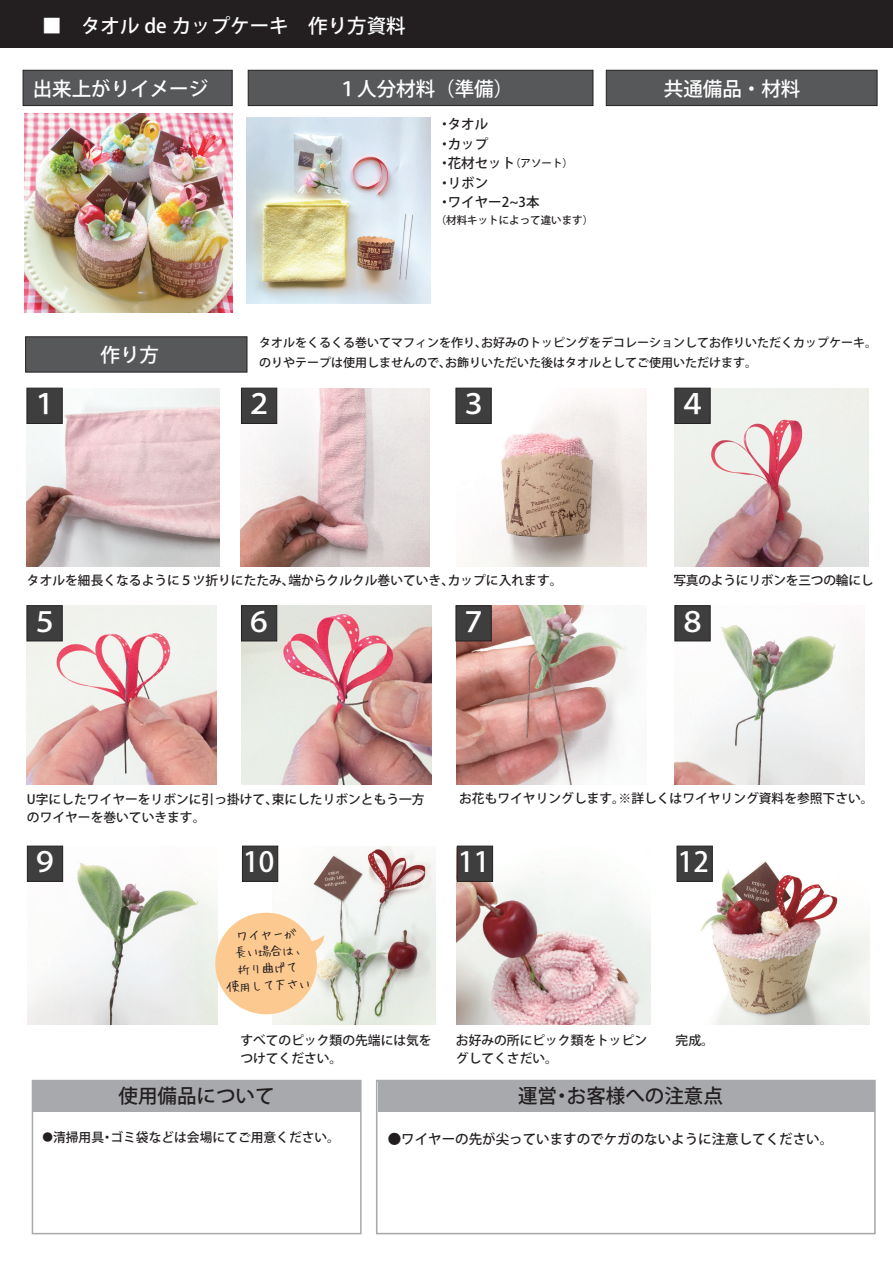
<style>
.page{position:relative;width:893px;height:1263px;background:#fff}
.page>*{position:absolute;margin:0;border:0;box-sizing:border-box;transform-origin:0 0}
.t1{font:500 27.6px "Koz Go Pr 6 N";color:#fff}
.t2{font:500 19.5px "Koz Go Pr 6 N";color:#fff}
.t3{font:500 19.5px "Koz Go Pr 6 N";color:#231f20}
.t4{font:500 13.5px/19.5px "Koz Go Pr 6 N";color:#231f20}
.t5{font:13.35px/16.8px "Hui Font";color:#231f20;text-align:center}
.t6{font:500 12.75px/18px "Koz Go Pr 6 N";color:#231f20}
.t7{font:500 12.75px "Koz Go Pr 6 N";letter-spacing:-.02em;color:#231f20}
.t8{font:500 12px/19.5px "Koz Go Pr 6 N";color:#231f20}
.t9{font:500 10.5px "Koz Go Pr 6 N";color:#231f20}
.s1{font-size:10.5px}
</style>
<div class="page">
<img style="left:27px;top:606px;width:189px;height:178px">
<img style="left:675px;top:606px;width:189px;height:178px">
<img style="left:456px;top:606px;width:176px;height:178px">
<img style="left:242px;top:606px;width:190px;height:178px">
<img style="left:675px;top:388px;width:193px;height:179px">
<img style="left:240px;top:388px;width:190px;height:179px">
<img style="left:461px;top:388px;width:185px;height:179px">
<img style="left:26px;top:388px;width:194px;height:179px">
<div style="left:0;top:0;width:893px;height:47px;background:#231f20"></div>
<div style="left:23px;top:70px;width:209px;height:36px;background:#57585a;border:1px solid #231f20"></div>
<div style="left:248px;top:70px;width:345px;height:36px;background:#57585a;border:1px solid #231f20"></div>
<div style="left:606px;top:70px;width:271px;height:36px;background:#57585a;border:1px solid #231f20"></div>
<div style="left:25px;top:336px;width:222px;height:36px;background:#57585a;border:1px solid #231f20"></div>
<div style="left:32px;top:1080px;width:330px;height:154px;border:2px solid #a8a9ad"></div>
<div style="left:32px;top:1080px;width:329px;height:32px;background:#a8a9ad"></div>
<div style="left:378px;top:1080px;width:496px;height:32px;background:#a8a9ad"></div>
<img style="left:247px;top:117px;width:184px;height:186px">
<div style="left:376px;top:1080px;width:500px;height:154px;border:2px solid #a8a9ad"></div>
<div style="left:27px;top:388px;width:35px;height:36px;background:#3e3e3f;border:1px solid #231f20"></div>
<div style="left:241px;top:388px;width:36px;height:36px;background:#3e3e3f;border:1px solid #231f20"></div>
<div style="left:456px;top:388px;width:35px;height:36px;background:#3e3e3f;border:1px solid #231f20"></div>
<div style="left:675px;top:388px;width:35px;height:36px;background:#3e3e3f;border:1px solid #231f20"></div>
<img style="left:24px;top:113px;width:209px;height:200px">
<div style="left:27px;top:605px;width:35px;height:36px;background:#3e3e3f;border:1px solid #231f20"></div>
<div style="left:241px;top:605px;width:36px;height:36px;background:#3e3e3f;border:1px solid #231f20"></div>
<div style="left:456px;top:605px;width:35px;height:36px;background:#3e3e3f;border:1px solid #231f20"></div>
<div style="left:675px;top:605px;width:35px;height:36px;background:#3e3e3f;border:1px solid #231f20"></div>
<img style="left:27px;top:846px;width:190px;height:178px">
<div style="left:27px;top:846px;width:36px;height:35px;background:#3e3e3f;border:1px solid #231f20"></div>
<img style="left:273px;top:846px;width:162px;height:178px">
<div style="left:242px;top:846px;width:36px;height:35px;background:#3e3e3f;border:1px solid #231f20"></div>
<img style="left:457px;top:846px;width:193px;height:178px">
<div style="left:457px;top:846px;width:36px;height:35px;background:#3e3e3f;border:1px solid #231f20"></div>
<img style="left:676px;top:846px;width:194px;height:178px">
<div style="left:677px;top:846px;width:35px;height:35px;background:#3e3e3f;border:1px solid #231f20"></div>
<svg style="left:308px;top:935px;width:16px;height:22px"></svg>
<div style="left:215px;top:913px;width:102px;height:101px;background:#fcc991;border-radius:50%"></div>
<h2 class="t2" style="left:42px;top:15px;width:365px">■　タオル de カップケーキ　作り方資料</h2>
<h2 class="t2" style="left:33px;top:78px;width:177px">出来上がりイメージ</h2>
<h2 class="t2" style="left:338px;top:78px;width:177px">１人分材料（準備）</h2>
<h2 class="t2" style="left:664px;top:78px;width:138px">共通備品・材料</h2>
<h2 class="t2" style="left:101px;top:344px;width:60px">作り方</h2>
<p class="t4" style="left:438px;top:115px;width:137px">・タオル<br>・カップ<br>・花材セット<span class="s1">（アソート）</span>・リボン<br>・ワイヤー2~3本</p>
<p class="t9" style="left:436px;top:214px;width:159px">（材料キットによって違います）</p>
<p class="t8" style="left:259px;top:333px;width:619px">タオルをくるくる巻いてマフィンを作り、お好みのトッピングをデコレーションしてお作りいただくカップケーキ。のりやテープは使用しませんので、お飾りいただいた後はタオルとしてご使用いただけます。</p>
<h1 class="t1" style="left:31px;top:389px;width:29px">１</h1>
<h1 class="t1" style="left:245px;top:389px;width:29px">２</h1>
<h1 class="t1" style="left:460px;top:389px;width:29px">３</h1>
<h1 class="t1" style="left:679px;top:389px;width:29px">４</h1>
<p class="t6" style="left:27px;top:572px;width:537px">タオルを細長くなるように５ツ折りにたたみ、端からクルクル巻いていき、カップに入れます。</p>
<p class="t7" style="left:673px;top:573px;width:202px">写真のようにリボンを三つの輪にし</p>
<h1 class="t1" style="left:31px;top:606px;width:29px">５</h1>
<h1 class="t1" style="left:245px;top:606px;width:29px">６</h1>
<h1 class="t1" style="left:460px;top:606px;width:29px">７</h1>
<h1 class="t1" style="left:679px;top:606px;width:29px">８</h1>
<p class="t6" style="left:27px;top:790px;width:399px">U字にしたワイヤーをリボンに引っ掛けて、束にしたリボンともう一方のワイヤーを巻いていきます。</p>
<p class="t6" style="left:459px;top:789px;width:416px">お花もワイヤリングします。※詳しくはワイヤリング資料を参照下さい。</p>
<h1 class="t1" style="left:31px;top:846px;width:29px">９</h1>
<h1 class="t1" style="left:243px;top:846px;width:33px">10</h1>
<h1 class="t1" style="left:458px;top:846px;width:33px">11</h1>
<p class="t5" style="left:223px;top:927px;width:86px;rotate:-3deg">ワイヤーが<br>長い場合は、折り曲げて<br>使用して下さい</p>
<p class="t6" style="left:240px;top:1031px;width:193px">すべてのピック類の先端には気をつけてください。　</p>
<p class="t6" style="left:456px;top:1031px;width:193px">お好みの所にピック類をトッピングしてくさだい。</p>
<h1 class="t1" style="left:678px;top:846px;width:33px">12</h1>
<p class="t6" style="left:676px;top:1031px;width:40px">完成。</p>
<h2 class="t3" style="left:119px;top:1085px;width:157px">使用備品について</h2>
<h2 class="t3" style="left:518px;top:1085px;width:206px">運営・お客様への注意点</h2>
<p class="t6" style="left:43px;top:1128px;width:299px"><span class="s1">●</span>清掃用具・ゴミ袋などは会場にてご用意ください。</p>
<p class="t4" style="left:388px;top:1129px;width:447px">●ワイヤーの先が尖っていますのでケガのないように注意してください。</p>
</div>
